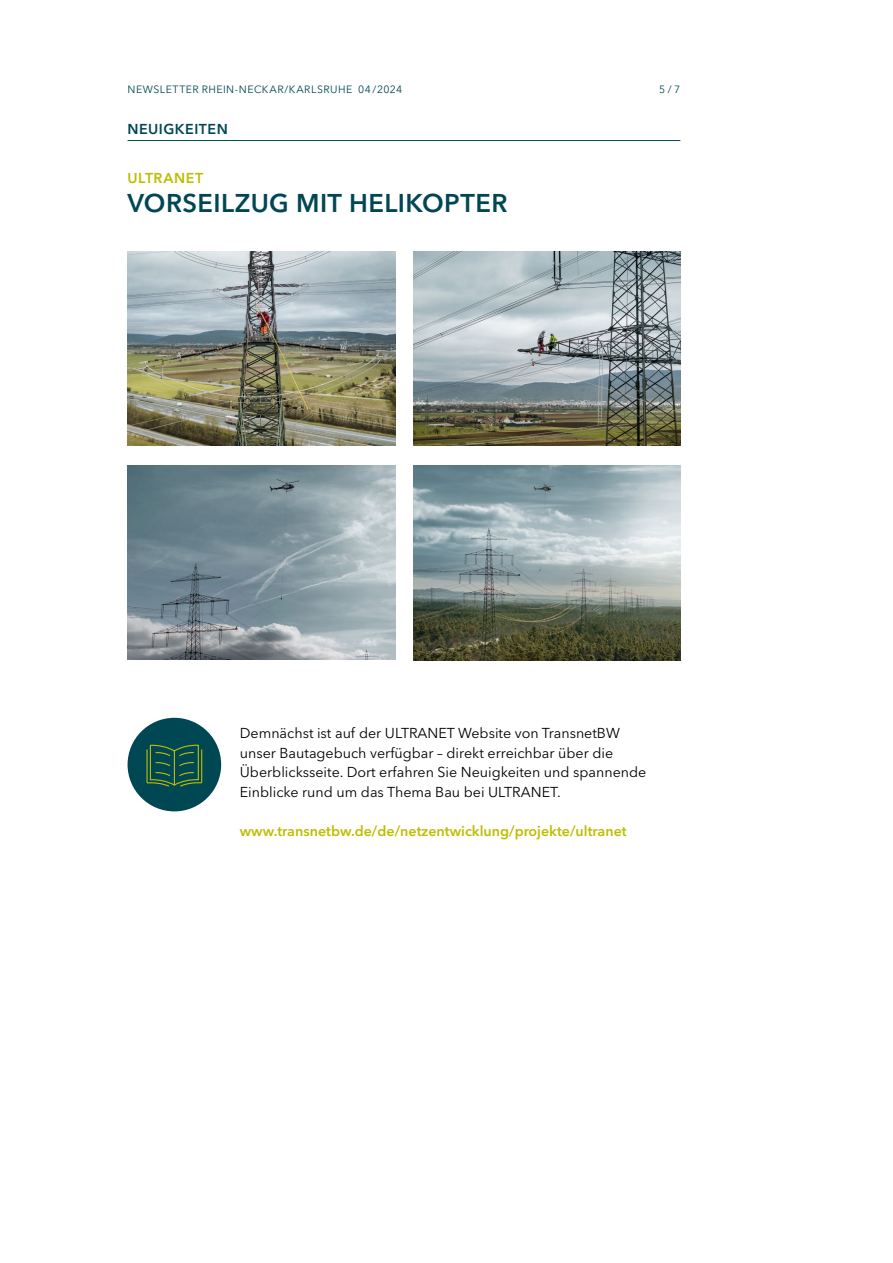
<style>
.page{position:relative;width:893px;height:1263px;background:#fff}
.page>*{position:absolute;margin:0;border:0;box-sizing:border-box;transform-origin:0 0}
.t1{font:600 25.5px "Avenir Next LT Pro";letter-spacing:.015em;color:#004754}
.t2{font:14.25px/19.5px "Avenir Next LT Pro";color:#000}
.t3{font:600 14.25px "Avenir Next LT Pro";color:#bebd00}
.t4{font:600 14.25px "Avenir Next LT Pro";letter-spacing:.035em;color:#004754}
.t5{font:600 14.25px "Avenir Next LT Pro";letter-spacing:.035em;color:#bebd00}
.t6{font:10.5px "Avenir Next LT Pro";letter-spacing:.045em;color:#004754}
</style>
<div class="page">
<img style="left:128px;top:251px;width:267px;height:195px">
<img style="left:413px;top:251px;width:267px;height:195px">
<hr style="left:128px;top:140px;width:552px;height:1px;background:#004754">
<img style="left:128px;top:465px;width:267px;height:195px">
<img style="left:413px;top:466px;width:267px;height:194px">
<div style="left:128px;top:718px;width:93px;height:93px;background:#004754;border-radius:50%"></div>
<svg style="left:146px;top:744px;width:57px;height:43px"></svg>
<p class="t6" style="left:128px;top:83px;width:276px">NEWSLETTER RHEIN-NECKAR/KARLSRUHE 04 /2024</p>
<p class="t6" style="left:659px;top:83px;width:23px">5 / 7</p>
<p class="t4" style="left:128px;top:120px;width:102px">NEUIGKEITEN</p>
<p class="t5" style="left:128px;top:169px;width:77px">ULTRANET</p>
<h1 class="t1" style="left:128px;top:187px;width:381px">VORSEILZUG MIT HELIKOPTER</h1>
<p class="t2" style="left:240px;top:724px;width:408px">Demnächst ist auf der ULTRANET Website von TransnetBW unser Bautagebuch verfügbar – direkt erreichbar über die Überblicksseite. Dort erfahren Sie Neuigkeiten und spannende Einblicke rund um das Thema Bau bei ULTRANET.</p>
<p class="t3" style="left:240px;top:822px;width:388px">www.transnetbw.de/de/netzentwicklung/projekte/ultranet</p>
</div>
